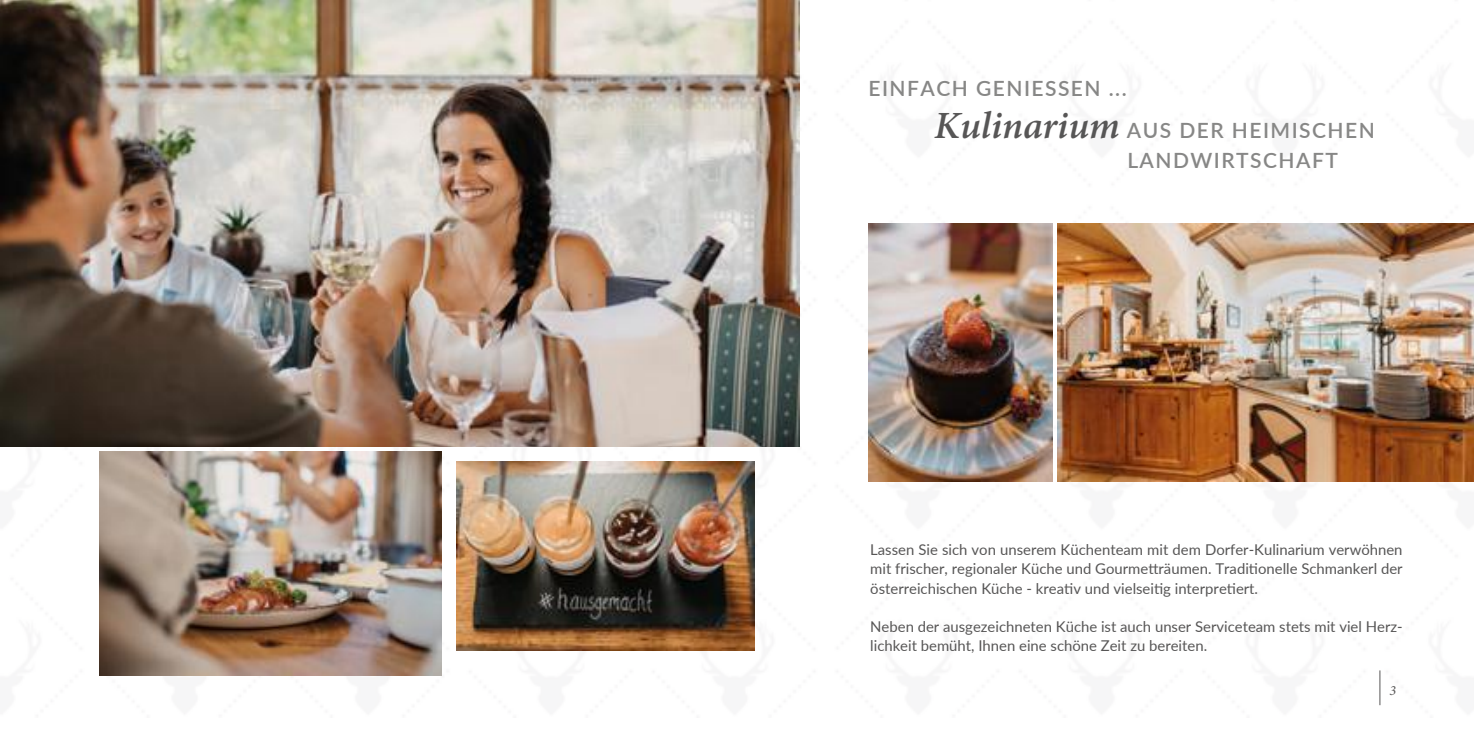
<style>
.page{position:relative;width:1474px;height:735px;background:#fff}
.page>*{position:absolute;margin:0;border:0;box-sizing:border-box;transform-origin:0 0}
.t1{font:600 21px/42px "Lato";letter-spacing:.07em;color:#878786}
.t2{font:14.88px/19.2px "Lato";color:#575656;text-align:justify}
.t3{font:italic 14px "Minion Pro";color:#575656}
.s1{font-family:"Minion Pro";font-style:italic;font-size:38.5px;color:#575656}
</style>
<div class="page">
<hr style="left:1379px;top:670px;width:1px;height:34px;background:#575656">
<img style="left:0;top:0;width:799px;height:446px">
<img style="left:868px;top:223px;width:184px;height:258px">
<img style="left:1057px;top:223px;width:416px;height:258px">
<img style="left:99px;top:451px;width:342px;height:224px">
<img style="left:456px;top:461px;width:298px;height:189px">
<h1 class="t1" style="left:934px;top:67px;width:442px;text-indent:-66px">EINFACH GENIESSEN ...<br><span class="s1">Kulinarium</span> AUS DER HEIMISCHEN</h1>
<h1 class="t1" style="left:1127px;top:138px;width:212px">LANDWIRTSCHAFT</h1>
<p class="t2" style="left:870px;top:539px;width:534px">Lassen Sie sich von unserem Küchenteam mit dem Dorfer-Kulinarium verwöhnen mit frischer, regionaler Küche und Gourmetträumen. Traditionelle Schmankerl der österreichischen Küche - kreativ und vielseitig interpretiert.</p>
<p class="t2" style="left:870px;top:616px;width:534px">Neben der ausgezeichneten Küche ist auch unser Serviceteam stets mit viel Herz&shy;lichkeit bemüht, Ihnen eine schöne Zeit zu bereiten.</p>
<p class="t3" style="left:1389px;top:681px;width:8px">3</p>
</div>
